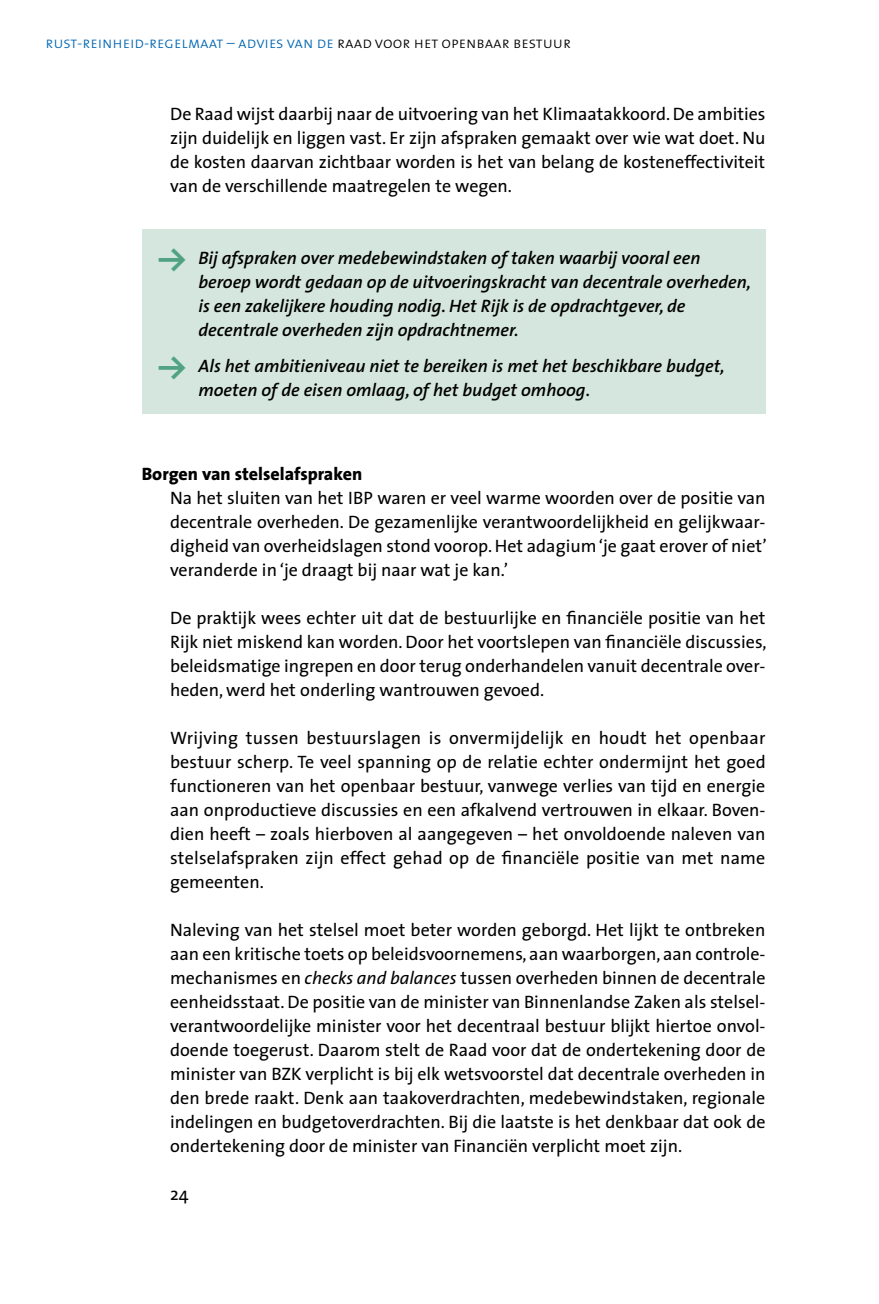
<style>
.page{position:relative;width:879px;height:1304px;background:#fff}
.page>*{position:absolute;margin:0;border:0;box-sizing:border-box;transform-origin:0 0}
.P4_Broodtekst-TheSan{font:18px/24px "The Sans";color:#000;text-align:justify}
.quote{font:italic 600 18px/24px "The Sans";color:#000}
.H3_Kop_1-TheSansExBo{font:800 18px "The Sans";color:#000}
.t1{font:16px "The Sans Light Caps";color:#0066b3}
.s1{color:#000}
.s2{font-family:"The Sans Extra Bold Expert";font-weight:400;font-style:normal;font-size:28px;color:#51a283}
.s3{font-style:italic}
</style>
<div class="page">
<div style="left:142px;top:230px;width:623px;height:184px;background:#d4e6dd"></div>
<p class="t1" style="left:45px;top:32px;width:527px">rust-reinheid-regelmaat – advies van de <span class="s1">raad voor het openbaar bestuur</span></p>
<p class="P4_Broodtekst-TheSan" style="left:170px;top:102px;width:597px">De Raad wijst daarbij naar de uitvoering van het Klimaatakkoord. De ambities zijn duidelijk en liggen vast. Er zijn afspraken gemaakt over wie wat doet. Nu de kosten daarvan zichtbaar worden is het van belang de kosteneffectiviteit van de verschillende maatregelen te wegen.</p>
<p class="quote" style="left:198px;top:246px;width:554px;text-indent:-40px"><span class="s2">Y</span> Bij afspraken over medebewindstaken of taken waarbij vooral een beroep wordt gedaan op de uitvoeringskracht van decentrale overheden, is een zakelijkere houding nodig. Het Rijk is de opdrachtgever, de decentrale overheden zijn opdrachtnemer.</p>
<p class="quote" style="left:198px;top:354px;width:528px;text-indent:-40px"><span class="s2">Y</span> Als het ambitieniveau niet te bereiken is met het beschikbare budget, moeten of de eisen omlaag, of het budget omhoog.</p>
<h3 class="H3_Kop_1-TheSansExBo" style="left:142px;top:462px;width:222px">Borgen van stelselafspraken</h3>
<p class="P4_Broodtekst-TheSan" style="left:170px;top:486px;width:598px">Na het sluiten van het IBP waren er veel warme woorden over de positie van decentrale overheden. De gezamenlijke verantwoordelijkheid en gelijkwaar&shy;digheid van overheidslagen stond voorop. Het adagium ‘je gaat erover of niet’ veranderde in ‘je draagt bij naar wat je kan.’</p>
<p class="P4_Broodtekst-TheSan" style="left:170px;top:606px;width:598px">De praktijk wees echter uit dat de bestuurlijke en financiële positie van het Rijk niet miskend kan worden. Door het voortslepen van financiële discussies, beleidsmatige ingrepen en door terug onderhandelen vanuit decentrale over&shy;heden, werd het onderling wantrouwen gevoed.</p>
<p class="P4_Broodtekst-TheSan" style="left:170px;top:726px;width:597px">Wrijving tussen bestuurslagen is onvermijdelijk en houdt het openbaar bestuur scherp. Te veel spanning op de relatie echter ondermijnt het goed functioneren van het openbaar bestuur, vanwege verlies van tijd en energie aan onproductieve discussies en een afkalvend vertrouwen in elkaar. Boven&shy;dien heeft – zoals hierboven al aangegeven – het onvoldoende naleven van stelselafspraken zijn effect gehad op de financiële positie van met name gemeenten.</p>
<p class="P4_Broodtekst-TheSan" style="left:170px;top:918px;width:597px">Naleving van het stelsel moet beter worden geborgd. Het lijkt te ontbreken aan een kritische toets op beleidsvoornemens, aan waarborgen, aan controle&shy;mechanismes en <span class="s3">checks and balances</span> tussen overheden binnen de decentrale eenheidsstaat. De positie van de minister van Binnenlandse Zaken als stelsel&shy;verantwoordelijke minister voor het decentraal bestuur blijkt hiertoe onvol&shy;doende toegerust. Daarom stelt de Raad voor dat de ondertekening door de minister van BZK verplicht is bij elk wetsvoorstel dat decentrale overheden in den brede raakt. Denk aan taakoverdrachten, medebewindstaken, regionale indelingen en budgetoverdrachten. Bij die laatste is het denkbaar dat ook de ondertekening door de minister van Financiën verplicht moet zijn.</p>
<p class="P4_Broodtekst-TheSan" style="left:170px;top:1182px;width:20px">24</p>
</div>
